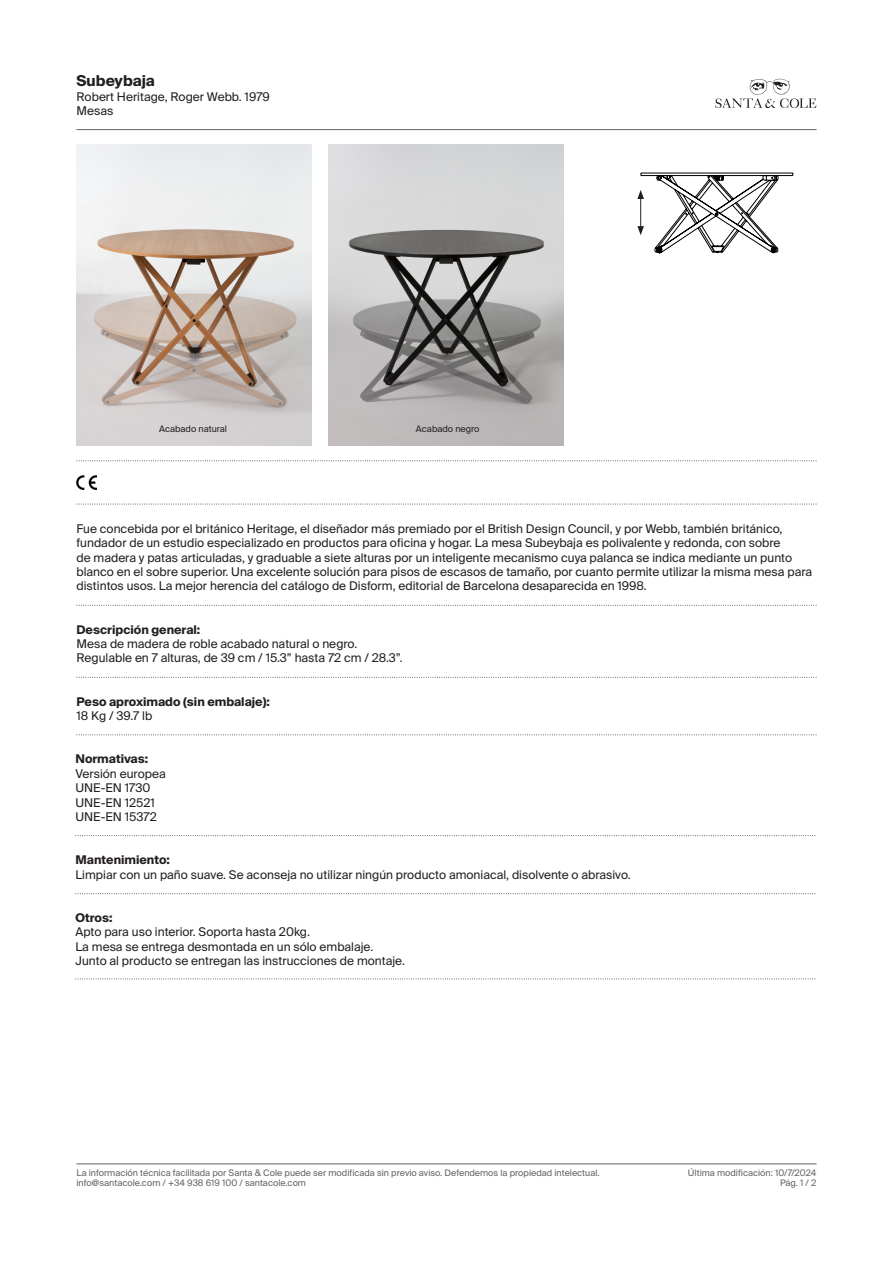
<style>
.page{position:relative;width:893px;height:1263px;background:#fff}
.page>*{position:absolute;margin:0;border:0;box-sizing:border-box;transform-origin:0 0}
.t1{font:700 15px "Suisse Intl";color:#231f20}
.t2{font:12px/14.4px "Suisse Intl";color:#231f20}
.t3{font:700 12px/14.4px "Suisse Intl";color:#231f20}
.t4{font:9px "Suisse Intl";color:#636366}
.t5{font:9px "Suisse Intl";color:#231f20}
.s1{font-weight:700}
.s2{font-weight:400}
</style>
<div class="page">
<svg style="left:715px;top:79px;width:101px;height:29px"></svg>
<hr style="left:77px;top:129px;width:739px;height:1px;background:#636366">
<hr style="left:77px;top:1163px;width:739px;height:1px;background:#636366">
<svg style="left:77px;top:460px;width:740px;height:1px"></svg>
<svg style="left:77px;top:504px;width:740px;height:1px"></svg>
<svg style="left:77px;top:605px;width:740px;height:1px"></svg>
<svg style="left:77px;top:677px;width:740px;height:1px"></svg>
<img style="left:77px;top:475px;width:19px;height:14px">
<svg style="left:76px;top:893px;width:740px;height:1px"></svg>
<svg style="left:77px;top:734px;width:740px;height:1px"></svg>
<svg style="left:76px;top:978px;width:740px;height:1px"></svg>
<svg style="left:637px;top:173px;width:156px;height:81px"></svg>
<svg style="left:76px;top:835px;width:740px;height:1px"></svg>
<img style="left:77px;top:144px;width:234px;height:302px">
<img style="left:329px;top:144px;width:234px;height:302px">
<p class="t1" style="left:77px;top:72px;width:80px">Subeybaja</p>
<p class="t2" style="left:77px;top:89px;width:195px">Robert Heritage, Roger Webb. 1979<br>Mesas</p>
<p class="t5" style="left:159px;top:424px;width:69px">Acabado natural</p>
<p class="t5" style="left:416px;top:424px;width:65px">Acabado negro</p>
<p class="t2" style="left:77px;top:521px;width:737px">Fue concebida por el británico Heritage, el diseñador más premiado por el British Design Council, y por Webb, también británico, fundador de un estudio especializado en productos para oficina y hogar. La mesa Subeybaja es polivalente y redonda, con sobre<br>de madera y patas articuladas, y graduable a siete alturas por un inteligente mecanismo cuya palanca se indica mediante un punto blanco en el sobre superior. Una excelente solución para pisos de escasos de tamaño, por cuanto permite utilizar la misma mesa para distintos usos. La mejor herencia del catálogo de Disform, editorial de Barcelona desaparecida en 1998.</p>
<p class="t2" style="left:77px;top:622px;width:328px"><span class="s1">Descripción general:<br></span>Mesa de madera de roble acabado natural o negro.<br>Regulable en 7 alturas, de 39 cm / 15.3” hasta 72 cm / 28.3”.</p>
<p class="t3" style="left:77px;top:694px;width:195px">Peso aproximado (sin embalaje):<br><span class="s2">18 Kg / 39.7 lb</span></p>
<p class="t2" style="left:75px;top:752px;width:92px"><span class="s1">Normativas:<br></span>Versión europea</p>
<p class="t2" style="left:75px;top:781px;width:76px">UNE-EN 1730</p>
<p class="t2" style="left:75px;top:795px;width:81px">UNE-EN 12521</p>
<p class="t2" style="left:75px;top:809px;width:83px">UNE-EN 15372</p>
<p class="t2" style="left:75px;top:853px;width:557px"><span class="s1">Mantenimiento:<br></span>Limpiar con un paño suave. Se aconseja no utilizar ningún producto amoniacal, disolvente o abrasivo.</p>
<p class="t2" style="left:75px;top:910px;width:236px"><span class="s1">Otros:<br></span>Apto para uso interior. Soporta hasta 20kg.</p>
<p class="t2" style="left:75px;top:939px;width:299px">La mesa se entrega desmontada en un sólo embalaje.</p>
<p class="t2" style="left:75px;top:953px;width:331px">Junto al producto se entregan las instrucciones de montaje.</p>
<p class="t4" style="left:77px;top:1167px;width:525px">La información técnica facilitada por Santa &amp; Cole puede ser modificada sin previo aviso. Defendemos la propiedad intelectual.</p>
<p class="t4" style="left:688px;top:1167px;width:130px">Última modificación: 10/7/2024</p>
<p class="t4" style="left:77px;top:1178px;width:231px">info@santacole.com / +34 938 619 100 / santacole.com</p>
<p class="t4" style="left:780px;top:1178px;width:38px">Pág. 1 / 2</p>
</div>
